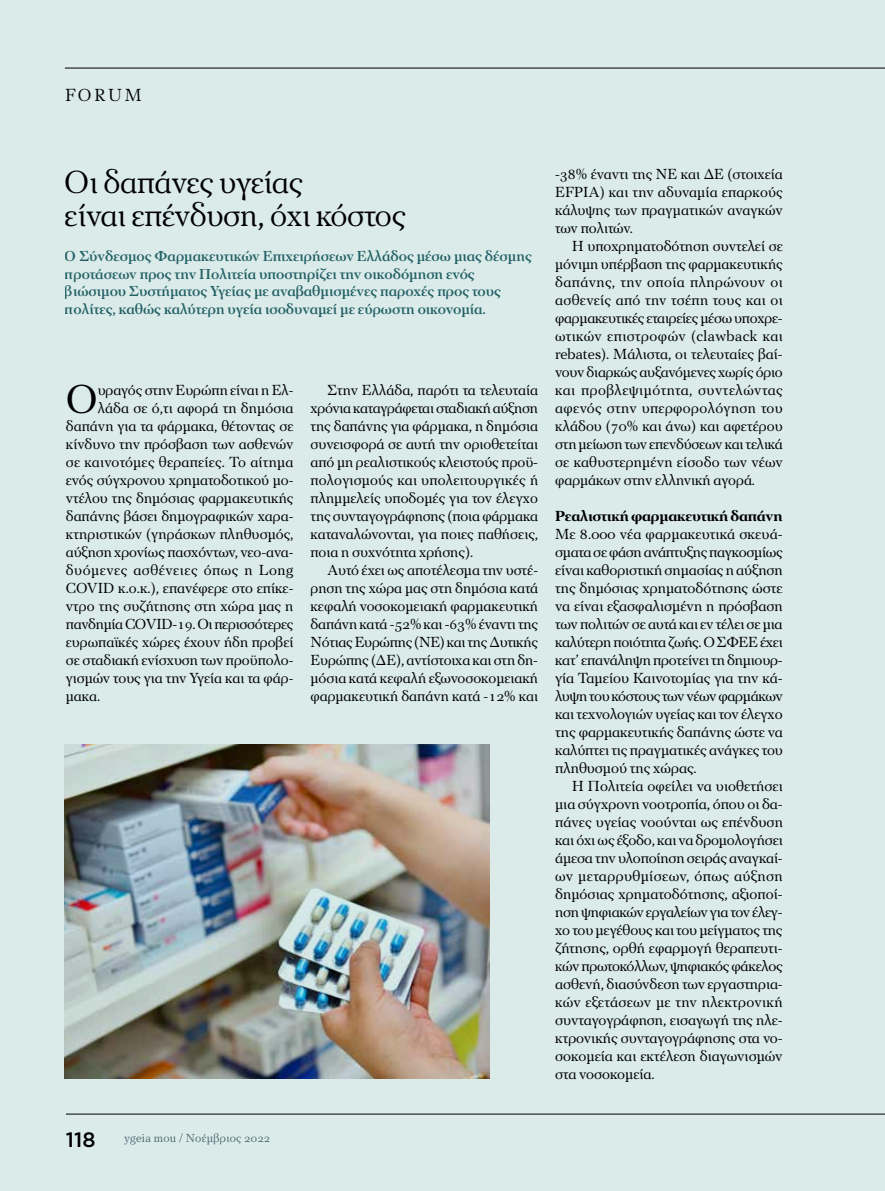
<style>
.page{position:relative;width:885px;height:1191px;background:#fff}
.page>*{position:absolute;margin:0;border:0;box-sizing:border-box;transform-origin:0 0}
.t1{font:41.7px "PF Regal Text Pro Regular B";color:#000}
.t2{font:33px/33px "PF Regal Text Pro Regular A";letter-spacing:-.01em;color:#000}
.t3{font:500 20.85px "Gotham Greek";color:#000}
.t4{font:18px "PF Regal Text Pro Regular A";letter-spacing:.14em;color:#000}
.t5{font:15px/18px "PF Regal Text Pro Regular B";color:#000;text-align:justify}
.t6{font:15px "PF Regal Text Pro Regular B";letter-spacing:-.02em;color:#000}
.t7{font:15px "PF Regal Text Pro Regular B";letter-spacing:.02em;color:#000}
.t8{font:700 15px "PF Regal Text Pro";letter-spacing:-.015em;color:#000}
.t9{font:15px "PF Regal Text Pro Regular B";letter-spacing:.035em;color:#000}
.t10{font:500 14.85px/17.9px "PF Regal Text Pro";color:#29696d}
.t11{font:12px "PF Regal Text Pro Regular A";letter-spacing:.025em;color:#5b6e78}
</style>
<div class="page">
<div style="left:0;top:0;width:884px;height:1191px;background:#daebea"></div>
<img style="left:65px;top:744px;width:424px;height:334px">
<hr style="left:65px;top:68px;width:819px;height:1px;background:#000">
<hr style="left:66px;top:1113px;width:818px;height:1px;background:#000">
<p class="t4" style="left:65px;top:84px;width:78px">FORUM</p>
<h2 class="t2" style="left:65px;top:165px;width:342px">Οι δαπάνες υγείας<br>είναι επένδυση, όχι κόστος</h2>
<p class="t10" style="left:65px;top:247px;width:468px">Ο Σύνδεσμος Φαρμακευτικών Επιχειρήσεων Ελλάδος μέσω μιας δέσμης προτάσεων προς την Πολιτεία υποστηρίζει την οικοδόμηση ενός βιώσιμου Συστήματος Υγείας με αναβαθμισμένες παροχές προς τους πολίτες, καθώς καλύτερη υγεία ισοδυναμεί με εύρωστη οικονομία.</p>
<h1 class="t1" style="left:66px;top:374px;width:33px">Ο</h1>
<p class="t5" style="left:98px;top:381px;width:197px">υραγός στην Ευρώπη είναι η Ελ-</p>
<p class="t5" style="left:98px;top:399px;width:197px">λάδα σε ό,τι αφορά τη δημόσια</p>
<p class="t5" style="left:66px;top:417px;width:229px">δαπάνη για τα φάρμακα, θέτοντας σε</p>
<p class="t5" style="left:66px;top:435px;width:229px">κίνδυνο την πρόσβαση των ασθενών</p>
<p class="t7" style="left:66px;top:453px;width:229px">σε καινοτόμες θεραπείες. Το αίτημα</p>
<p class="t5" style="left:66px;top:471px;width:229px">ενός σύγχρονου χρηματοδοτικού μο-</p>
<p class="t5" style="left:66px;top:489px;width:229px">ντέλου της δημόσιας φαρμακευτικής</p>
<p class="t5" style="left:66px;top:507px;width:229px">δαπάνης βάσει δημογραφικών χαρα-</p>
<p class="t5" style="left:66px;top:525px;width:229px">κτηριστικών (γηράσκων πληθυσμός,</p>
<p class="t5" style="left:66px;top:543px;width:229px">αύξηση χρονίως πασχόντων, νεο-ανα-</p>
<p class="t9" style="left:66px;top:561px;width:229px">δυόμενες ασθένειες όπως η Long</p>
<p class="t5" style="left:66px;top:579px;width:229px">COVID κ.ο.κ.), επανέφερε στο επίκε-</p>
<p class="t5" style="left:66px;top:597px;width:229px">ντρο της συζήτησης στη χώρα μας η</p>
<p class="t6" style="left:66px;top:615px;width:229px">πανδημία CΟVID-19. Οι περισσότερες</p>
<p class="t5" style="left:66px;top:633px;width:229px">ευρωπαϊκές χώρες έχουν ήδη προβεί</p>
<p class="t5" style="left:66px;top:651px;width:229px">σε σταδιακή ενίσχυση των προϋπολο-</p>
<p class="t5" style="left:66px;top:669px;width:229px">γισμών τους για την Υγεία και τα φάρ-</p>
<p class="t5" style="left:66px;top:687px;width:36px">μακα.</p>
<p class="t5" style="left:310px;top:381px;width:229px;text-indent:17px">Στην Ελλάδα, παρότι τα τελευταία χρόνια καταγράφεται σταδιακή αύξηση της δαπάνης για φάρμακα, η δημόσια συνεισφορά σε αυτή την οριοθετείται από μη ρεαλιστικούς κλειστούς προϋ&shy;πολογισμούς και υπολειτουργικές ή πλημμελείς υποδομές για τον έλεγχο της συνταγογράφησης (ποια φάρμακα καταναλώνονται, για ποιες παθήσεις, ποια η συχνότητα χρήσης).</p>
<p class="t5" style="left:310px;top:561px;width:229px;text-indent:17px">Αυτό έχει ως αποτέλεσμα την υστέ&shy;ρηση της χώρα μας στη δημόσια κατά κεφαλή νοσοκομειακή φαρμακευτική δαπάνη κατά -52% και -63% έναντι της Νότιας Ευρώπης (NE) και της Δυτικής Ευρώπης (ΔE), αντίστοιχα και στη δη&shy;μόσια κατά κεφαλή εξωνοσοκομειακή φαρμακευτική δαπάνη κατά -12% και</p>
<p class="t5" style="left:555px;top:165px;width:229px">-38% έναντι της ΝΕ και ΔΕ (στοιχεία EFPIA) και την αδυναμία επαρκούς κάλυψης των πραγματικών αναγκών των πολιτών.</p>
<p class="t5" style="left:555px;top:237px;width:229px;text-indent:17px">Η υποχρηματοδότηση συντελεί σε μόνιμη υπέρβαση της φαρμακευτικής δαπάνης, την οποία πληρώνουν οι ασθενείς από την τσέπη τους και οι φαρμακευτικές εταιρείες μέσω υποχρε&shy;ωτικών επιστροφών (clawback και rebates). Μάλιστα, οι τελευταίες βαί&shy;νουν διαρκώς αυξανόμενες χωρίς όριο και προβλεψιμότητα, συντελώντας αφενός στην υπερφορολόγηση του κλάδου (70% και άνω) και αφετέρου στη μείωση των επενδύσεων και τελικά σε καθυστερημένη είσοδο των νέων φαρμάκων στην ελληνική αγορά.</p>
<p class="t8" style="left:555px;top:506px;width:229px">Ρεαλιστική φαρμακευτική δαπάνη</p>
<p class="t5" style="left:555px;top:525px;width:229px">Με 8.000 νέα φαρμακευτικά σκευά&shy;σματα σε φάση ανάπτυξης παγκοσμίως είναι καθοριστική σημασίας η αύξηση της δημόσιας χρηματοδότησης ώστε να είναι εξασφαλισμένη η πρόσβαση των πολιτών σε αυτά και εν τέλει σε μια καλύτερη ποιότητα ζωής. Ο ΣΦΕΕ έχει κατ’ επανάληψη προτείνει τη δημιουρ&shy;γία Ταμείου Καινοτομίας για την κά&shy;λυψη του κόστους των νέων φαρμάκων και τεχνολογιών υγείας και τον έλεγχο της φαρμακευτικής δαπάνης ώστε να καλύπτει τις πραγματικές ανάγκες του πληθυσμού της χώρας.</p>
<p class="t5" style="left:555px;top:777px;width:229px;text-indent:17px">Η Πολιτεία οφείλει να υιοθετήσει μια σύγχρονη νοοτροπία, όπου οι δα&shy;πάνες υγείας νοούνται ως επένδυση και όχι ως έξοδο, και να δρομολογήσει άμεσα την υλοποίηση σειράς αναγκαί&shy;ων μεταρρυθμίσεων, όπως αύξηση δημόσιας χρηματοδότησης, αξιοποί&shy;ηση ψηφιακών εργαλείων για τον έλεγ&shy;χο του μεγέθους και του μείγματος της ζήτησης, ορθή εφαρμογή θεραπευτι&shy;κών πρωτοκόλλων, ψηφιακός φάκελος ασθενή, διασύνδεση των εργαστηρια&shy;κών εξετάσεων με την ηλεκτρονική συνταγογράφηση, εισαγωγή της ηλε&shy;κτρονικής συνταγογράφησης στα νο&shy;σοκομεία και εκτέλεση διαγωνισμών στα νοσοκομεία.</p>
<h3 class="t3" style="left:66px;top:1127px;width:31px">118</h3>
<p class="t11" style="left:125px;top:1131px;width:147px">ygeia mou / Νοέμβριος 2022</p>
</div>
